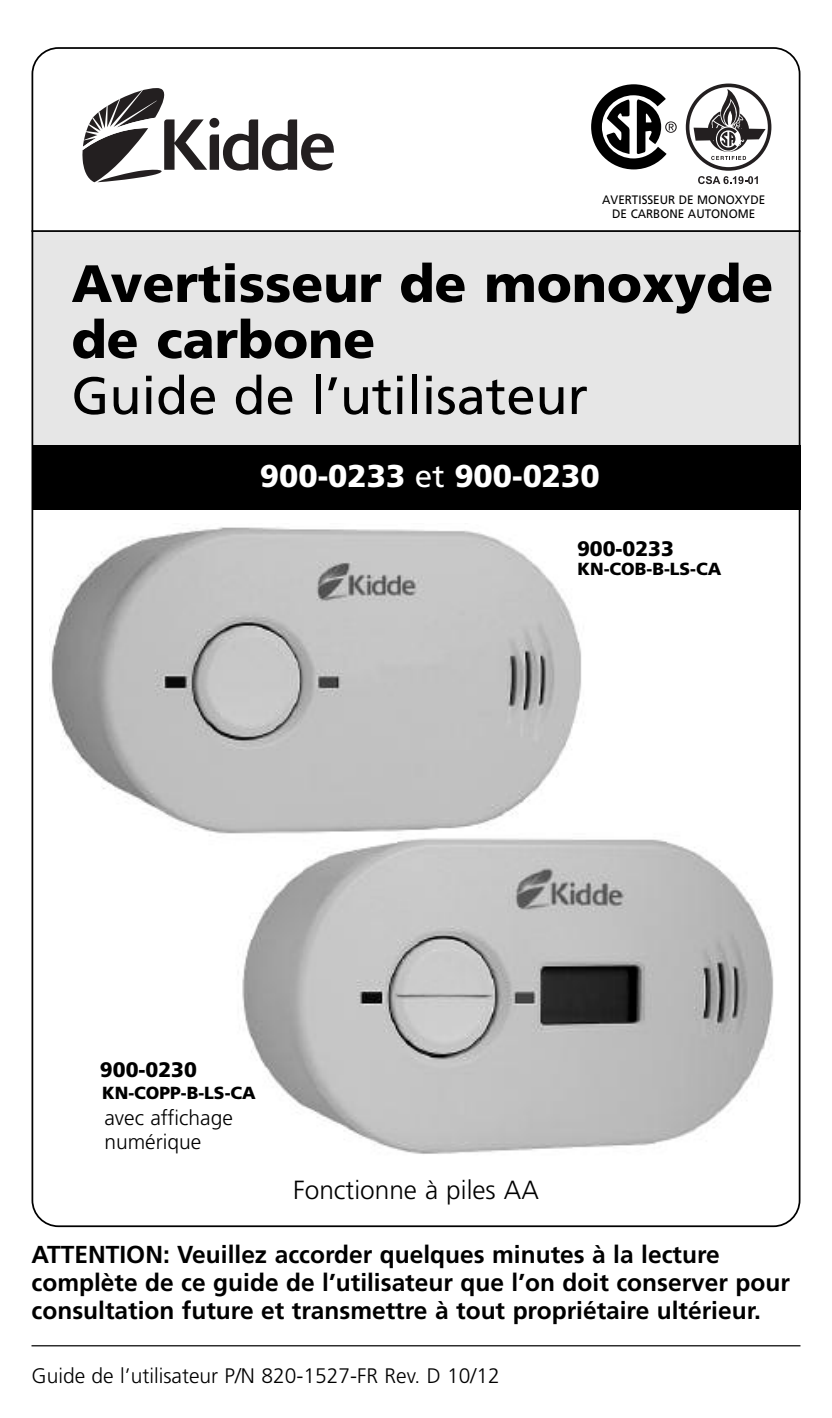
<style>
.page{position:relative;width:832px;height:1418px;background:#fff}
.page>*{position:absolute;margin:0;border:0;box-sizing:border-box;transform-origin:0 0}
.t1{font:900 52.5px/56px "Frutiger";color:#000}
.t2{font:52.5px "Frutiger";color:#000}
.t3{font:900 31.5px "Frutiger";color:#fff}
.t4{font:300 26.25px "Frutiger";color:#000}
.t5{font:700 24.5px/28px "Frutiger";color:#000}
.t6{font:300 21px/24.5px "Frutiger";color:#000}
.t7{font:900 21px "Frutiger";color:#000}
.t8{font:900 17.5px "Frutiger";color:#000}
.t9{font:12.25px/13.3px "Frutiger";color:#000;text-align:center;scale:.95 1}
.s1{font-weight:400}
</style>
<div class="page">
<svg style="left:82px;top:88px;width:252px;height:94px"></svg>
<img style="left:49px;top:527px;width:725px;height:627px">
<div style="left:32px;top:231px;width:768px;height:220px;background:#e6e6e6"></div>
<hr style="left:32px;top:1345px;width:768px;height:1px;background:#000">
<hr style="left:32px;top:230px;width:768px;height:2px;background:#000">
<div style="left:32px;top:445px;width:768px;height:64px;background:#000"></div>
<svg style="left:693px;top:89px;width:72px;height:71px"></svg>
<div style="left:685px;top:84px;width:86px;height:87px;border:4px solid #231f20;border-radius:50%"></div>
<svg style="left:698px;top:176px;width:60px;height:8px"></svg>
<svg style="left:591px;top:84px;width:85px;height:85px"></svg>
<div style="left:32px;top:47px;width:768px;height:1180px;border:4px solid #000;border-radius:27px"></div>
<p class="t9" style="left:602px;top:194px;width:173px">AVERTISSEUR DE MONOXYDE<br>DE CARBONE AUTONOME</p>
<h1 class="t1" style="left:71px;top:260px;width:703px">Avertisseur de monoxyde de carbone</h1>
<h1 class="t2" style="left:71px;top:375px;width:518px">Guide de l’utilisateur</h1>
<p class="t3" style="left:260px;top:463px;width:341px">900-0233 <span class="s1">et</span> 900-0230</p>
<p class="t7" style="left:577px;top:541px;width:98px">900-0233</p>
<p class="t8" style="left:577px;top:561px;width:145px">KN-COB-B-LS-CA</p>
<p class="t7" style="left:100px;top:1061px;width:98px">900-0230</p>
<p class="t8" style="left:102px;top:1085px;width:155px">KN-COPP-B-LS-CA</p>
<p class="t6" style="left:104px;top:1106px;width:130px">avec affichage numérique</p>
<p class="t4" style="left:293px;top:1179px;width:247px">Fonctionne à piles AA</p>
<p class="t5" style="left:32px;top:1241px;width:760px">ATTENTION: Veuillez accorder quelques minutes à la lecture complète de ce guide de l’utilisateur que l’on doit conserver pour consultation future et transmettre à tout propriétaire ultérieur.</p>
<p class="t6" style="left:32px;top:1365px;width:470px">Guide de l’utilisateur P/N 820-1527-FR Rev. D 10/12</p>
</div>
